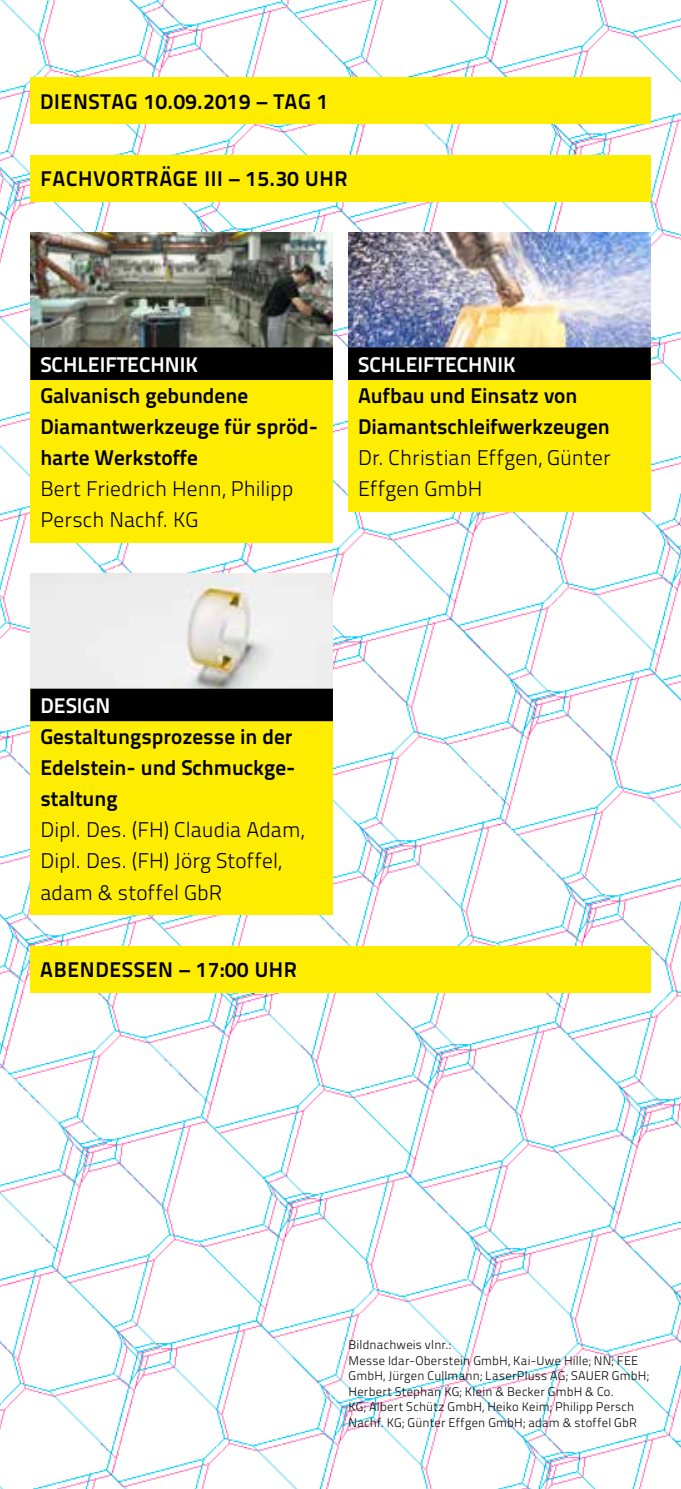
<style>
.page{position:relative;width:681px;height:1489px;background:#fff}
.page>*{position:absolute;margin:0;border:0;box-sizing:border-box;transform-origin:0 0}
.t1{font:21.25px/31px "Titillium Text 25 L 800 wt";color:#000}
.t2{font:21.25px/31px "Titillium Text 25 L 250 wt";letter-spacing:.005em;color:#000}
.t3{font:21.25px "Titillium Text 25 L 800 wt";letter-spacing:.03em;color:#000}
.t4{font:21.25px "Titillium Text 25 L 800 wt";color:#fff}
.t5{font:12.5px/15.5px "Titillium Text 25 L 250 wt";letter-spacing:.02em;color:#000}
</style>
<div class="page">
<img style="left:0;top:0;width:680px;height:1488px">
<img style="left:30px;top:574px;width:303px;height:114px">
<img style="left:30px;top:232px;width:303px;height:115px">
<img style="left:348px;top:232px;width:302px;height:115px">
<div style="left:30px;top:349px;width:303px;height:193px;background:#ffed00"></div>
<div style="left:30px;top:347px;width:303px;height:33px;background:#000"></div>
<div style="left:348px;top:349px;width:302px;height:163px;background:#ffed00"></div>
<div style="left:348px;top:347px;width:302px;height:33px;background:#000"></div>
<div style="left:30px;top:689px;width:303px;height:226px;background:#ffed00"></div>
<div style="left:30px;top:688px;width:303px;height:33px;background:#000"></div>
<div style="left:30px;top:155px;width:620px;height:46px;background:#ffed00"></div>
<div style="left:30px;top:945px;width:620px;height:47px;background:#ffed00"></div>
<div style="left:30px;top:78px;width:620px;height:46px;background:#ffed00"></div>
<h1 class="t3" style="left:40px;top:85px;width:289px">DIENSTAG 10.09.2019 – TAG 1</h1>
<h1 class="t3" style="left:40px;top:162px;width:308px">FACHVORTRÄGE III – 15.30 UHR</h1>
<h1 class="t4" style="left:40px;top:348px;width:159px">SCHLEIFTECHNIK</h1>
<h1 class="t1" style="left:40px;top:379px;width:279px">Galvanisch gebundene<br>Diamantwerkzeuge für spröd&shy;harte Werkstoffe</h1>
<h1 class="t2" style="left:40px;top:472px;width:254px">Bert Friedrich Henn, Philipp<br>Persch Nachf. KG</h1>
<h1 class="t4" style="left:358px;top:348px;width:159px">SCHLEIFTECHNIK</h1>
<h1 class="t1" style="left:358px;top:379px;width:253px">Aufbau und Einsatz von<br>Diamantschleifwerkzeugen</h1>
<h1 class="t2" style="left:358px;top:441px;width:254px">Dr. Christian Effgen, Günter<br>Effgen GmbH</h1>
<h1 class="t4" style="left:40px;top:689px;width:71px">DESIGN</h1>
<h1 class="t1" style="left:40px;top:720px;width:256px">Gestaltungsprozesse in der<br>Edelstein- und Schmuckge&shy;staltung</h1>
<h1 class="t2" style="left:40px;top:813px;width:265px">Dipl. Des. (FH) Claudia Adam,<br>Dipl. Des. (FH) Jörg Stoffel, adam &amp; stoffel GbR</h1>
<h1 class="t3" style="left:40px;top:953px;width:258px">ABENDESSEN – 17:00 UHR</h1>
<p class="t5" style="left:348px;top:1336px;width:302px">Bildnachweis vlnr.:<br>Messe Idar-Oberstein GmbH, Kai-Uwe Hille; NN; FEE GmbH, Jürgen Cullmann; LaserPluss AG; SAUER GmbH; Herbert Stephan KG; Klein &amp; Becker GmbH &amp; Co.<br>KG; Albert Schütz GmbH, Heiko Keim; Philipp Persch Nachf. KG; Günter Effgen GmbH; adam &amp; stoffel GbR</p>
</div>
